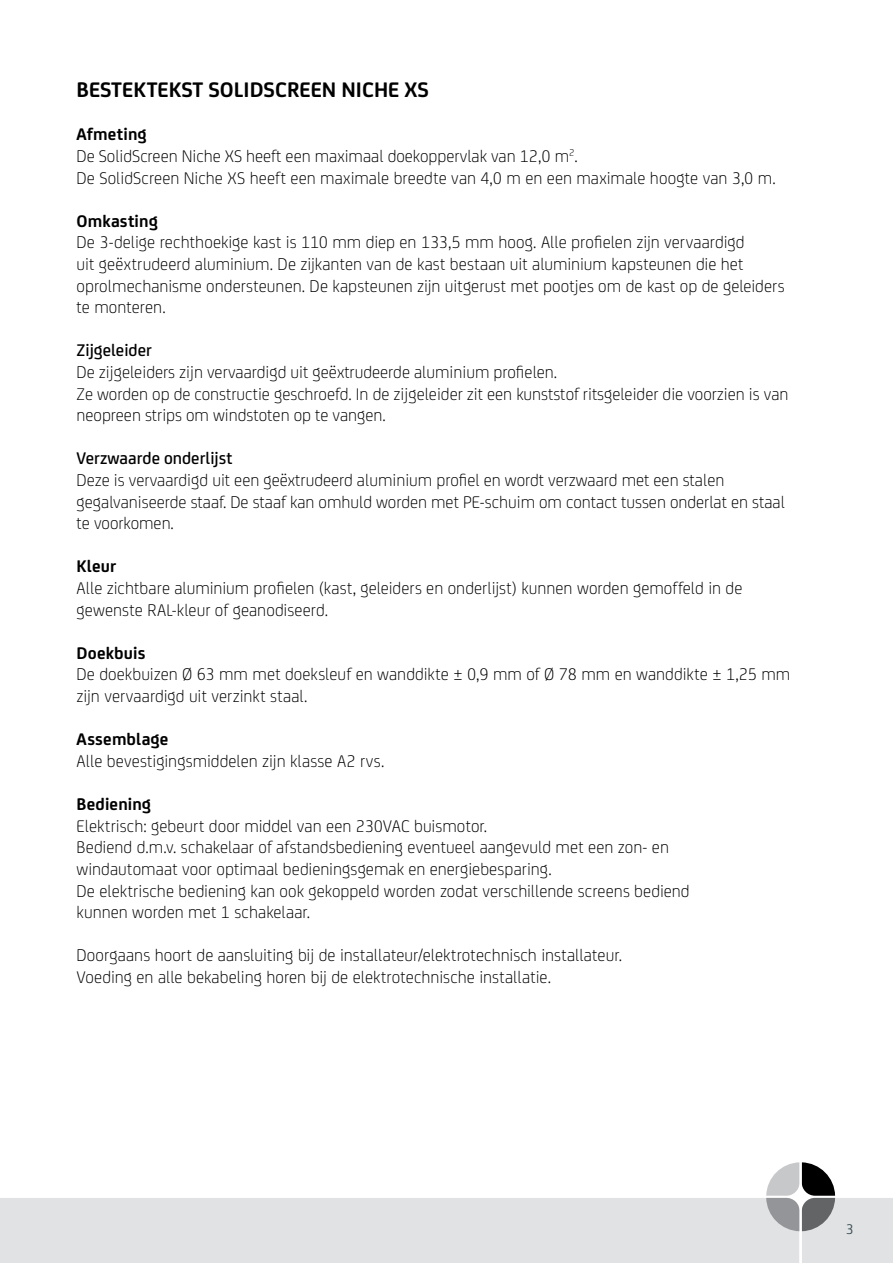
<style>
.page{position:relative;width:893px;height:1263px;background:#fff}
.page>*{position:absolute;margin:0;border:0;box-sizing:border-box;transform-origin:0 0}
.t1{font:700 22.5px "FS Joey";color:#000}
.t2{font:300 18px/21.6px "FS Joey";color:#000}
.t3{font:700 18px "FS Joey";letter-spacing:.01em;color:#000}
.t4{font:500 18px "FS Joey";color:#000}
.t5{font:15px "FS Joey";color:#374d55}
.s1{font-weight:700}
</style>
<div class="page">
<div style="left:0;top:1198px;width:766px;height:65px;background:#e1e2e3"></div>
<svg style="left:766px;top:1162px;width:127px;height:101px"></svg>
<hr style="left:800px;top:0;width:2px;height:1263px;background:#fff">
<p class="t1" style="left:77px;top:73px;width:354px">BESTEKTEKST SOLIDSCREEN NICHE XS</p>
<p class="t2" style="left:77px;top:123px;width:701px"><span class="s1">Afmeting<br></span>De SolidScreen Niche XS heeft een maximaal doekoppervlak van 12,0 m<sup>2</sup>.<br>De SolidScreen Niche XS heeft een maximale breedte van 4,0 m en een maximale hoogte van 3,0 m.</p>
<p class="t3" style="left:77px;top:207px;width:83px">Omkasting</p>
<p class="t2" style="left:77px;top:231px;width:709px">De 3-delige rechthoekige kast is 110 mm diep en 133,5 mm hoog. Alle profielen zijn vervaardigd<br>uit geëxtrudeerd aluminium. De zijkanten van de kast bestaan uit aluminium kapsteunen die het oprolmechanisme ondersteunen. De kapsteunen zijn uitgerust met pootjes om de kast op de geleiders te monteren.</p>
<p class="t4" style="left:77px;top:337px;width:77px">Zijgeleider</p>
<p class="t2" style="left:77px;top:360px;width:713px">De zijgeleiders zijn vervaardigd uit geëxtrudeerde aluminium profielen.<br>Ze worden op de constructie geschroefd. In de zijgeleider zit een kunststof ritsgeleider die voorzien is van neopreen strips om windstoten op te vangen.</p>
<p class="t4" style="left:77px;top:445px;width:157px">Verzwaarde onderlijst</p>
<p class="t2" style="left:77px;top:468px;width:710px">Deze is vervaardigd uit een geëxtrudeerd aluminium profiel en wordt verzwaard met een stalen gegalvaniseerde staaf. De staaf kan omhuld worden met PE-schuim om contact tussen onderlat en staal te voorkomen.</p>
<p class="t3" style="left:77px;top:553px;width:41px">Kleur</p>
<p class="t2" style="left:77px;top:576px;width:667px">Alle zichtbare aluminium profielen (kast, geleiders en onderlijst) kunnen worden gemoffeld in de gewenste RAL-kleur of geanodiseerd.</p>
<p class="t3" style="left:77px;top:639px;width:70px">Doekbuis</p>
<p class="t2" style="left:77px;top:663px;width:715px">De doekbuizen Ø 63 mm met doeksleuf en wanddikte ± 0,9 mm of Ø 78 mm en wanddikte ± 1,25 mm zijn vervaardigd uit verzinkt staal.</p>
<p class="t3" style="left:77px;top:726px;width:93px">Assemblage</p>
<p class="t2" style="left:77px;top:749px;width:309px">Alle bevestigingsmiddelen zijn klasse A2 rvs.</p>
<p class="t3" style="left:77px;top:791px;width:76px">Bediening</p>
<p class="t2" style="left:77px;top:814px;width:615px">Elektrisch: gebeurt door middel van een 230VAC buismotor.<br>Bediend d.m.v. schakelaar of afstandsbediening eventueel aangevuld met een zon- en windautomaat voor optimaal bedieningsgemak en energiebesparing.<br>De elektrische bediening kan ook gekoppeld worden zodat verschillende screens bediend kunnen worden met 1 schakelaar.</p>
<p class="t2" style="left:77px;top:943px;width:547px">Doorgaans hoort de aansluiting bij de installateur/elektrotechnisch installateur.<br>Voeding en alle bekabeling horen bij de elektrotechnische installatie.</p>
<p class="t5" style="left:846px;top:1219px;width:9px">3</p>
</div>
